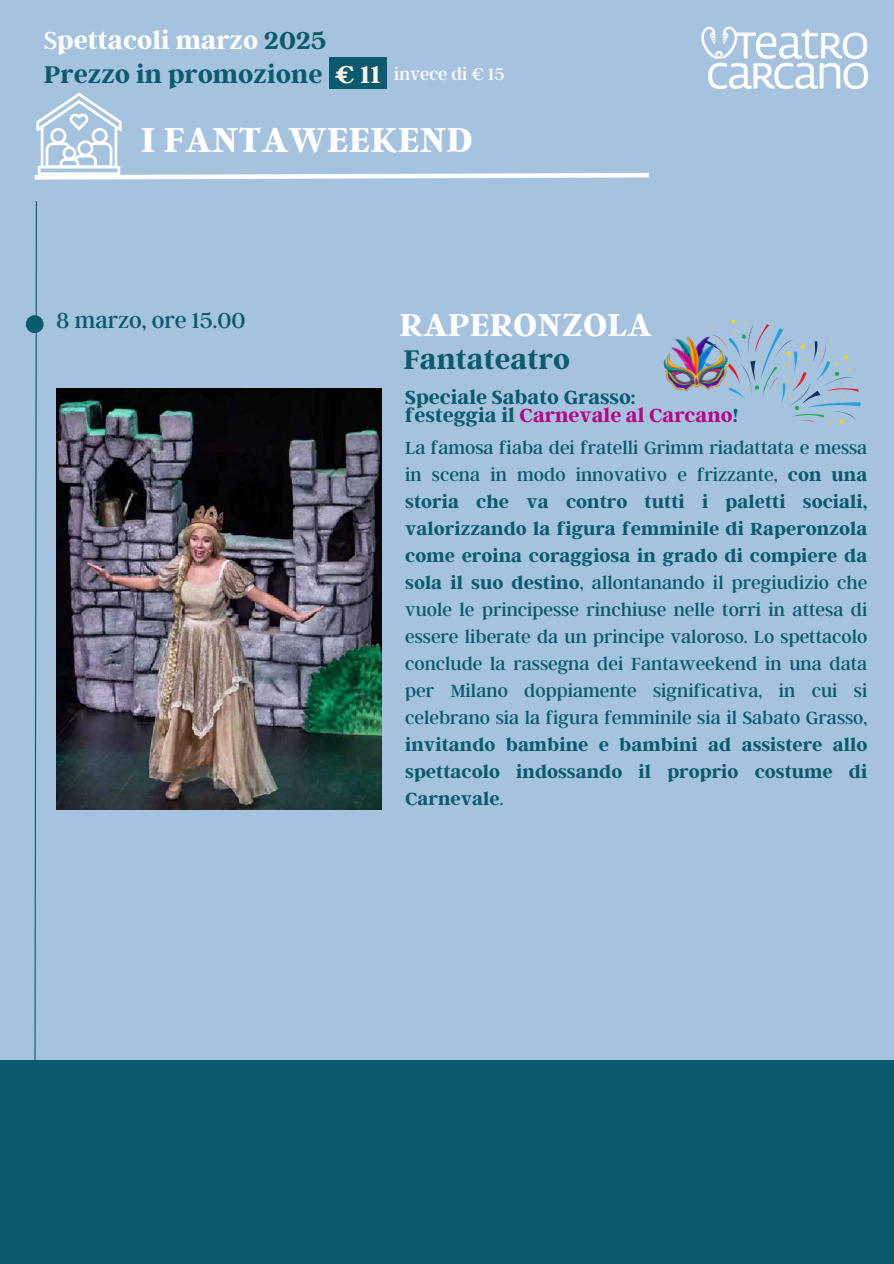
<style>
.page{position:relative;width:894px;height:1264px;background:#fff}
.page>*{position:absolute;margin:0;border:0;box-sizing:border-box;transform-origin:0 0}
.t1{font:700 38.55px "Argent CF";color:#fff}
.t2{font:700 35.4px "Argent CF";color:#fff}
.t3{font:700 30px "Argent CF";color:#0b5a6d}
.t4{font:700 27px "Argent CF";color:#0b5a6d}
.t5{font:700 27px "Argent CF";color:#fff}
.t6{font:24px "Argent CF";color:#0b5a6d}
.t7{font:700 21px/18px "Argent CF";color:#0b5a6d}
.t8{font:19.5px/27px "Argent CF";color:#0b5a6d;text-align:justify}
.t9{font:18.6px "Argent CF";color:#fff}
.s1{font-weight:400}
.s2{color:#0b5a6d}
.s3{color:#f9f2e4}
.s4{color:#b80681}
.s5{font-weight:700}
</style>
<div class="page">
<div style="left:0;top:0;width:893px;height:1263px;background:#a5c3de"></div>
<div style="left:0;top:1060px;width:893px;height:203px;background:#0b5a6d"></div>
<svg style="left:31px;top:201px;width:6px;height:859px"></svg>
<div style="left:26px;top:315px;width:18px;height:18px;background:#0b5a6d;border-radius:50%"></div>
<img style="left:57px;top:388px;width:324px;height:421px">
<img style="left:701px;top:26px;width:167px;height:64px">
<div style="left:329px;top:58px;width:58px;height:31px;background:#0b5a6d"></div>
<svg style="left:34px;top:93px;width:615px;height:87px"></svg>
<svg style="left:711px;top:319px;width:149px;height:106px"></svg>
<img style="left:663px;top:333px;width:67px;height:61px">
<h1 class="t5" style="left:44px;top:23px;width:283px"><span class="s1">S</span>pettacoli marzo <span class="s2">2025</span></h1>
<p class="t4" style="left:44px;top:57px;width:338px">Prezzo in promozione <span class="s3">€ 11</span></p>
<h1 class="t9" style="left:394px;top:62px;width:112px">invece di € 15</h1>
<p class="t1" style="left:141px;top:115px;width:333px">I FANTAWEEKEND</p>
<h3 class="t6" style="left:56px;top:304px;width:191px">8 marzo, ore 15.00</h3>
<h2 class="t2" style="left:399px;top:301px;width:254px">RAPERONZOLA</h2>
<p class="t3" style="left:403px;top:339px;width:168px">Fantateatro</p>
<h2 class="t7" style="left:405px;top:387px;width:334px">Speciale Sabato Grasso:<br>festeggia il <span class="s4">Carnevale al Carcano</span>!</h2>
<p class="t8" style="left:405px;top:433px;width:463px">La famosa fiaba dei fratelli Grimm riadattata e messa in scena in modo innovativo e frizzante, <span class="s5">con una storia che va contro tutti i paletti sociali, valorizzando la figura femminile di Raperonzola come eroina coraggiosa in grado di compiere da sola il suo destino</span>, allontanando il pregiudizio che vuole le principesse rinchiuse nelle torri in attesa di essere liberate da un principe valoroso. Lo spettacolo conclude la rassegna dei Fantaweekend in una data per Milano doppiamente significativa, in cui si celebrano sia la figura femminile sia il Sabato Grasso, <span class="s5">invitando bambine e bambini ad assistere allo spettacolo indossando il proprio costume di Carnevale</span>.</p>
</div>
